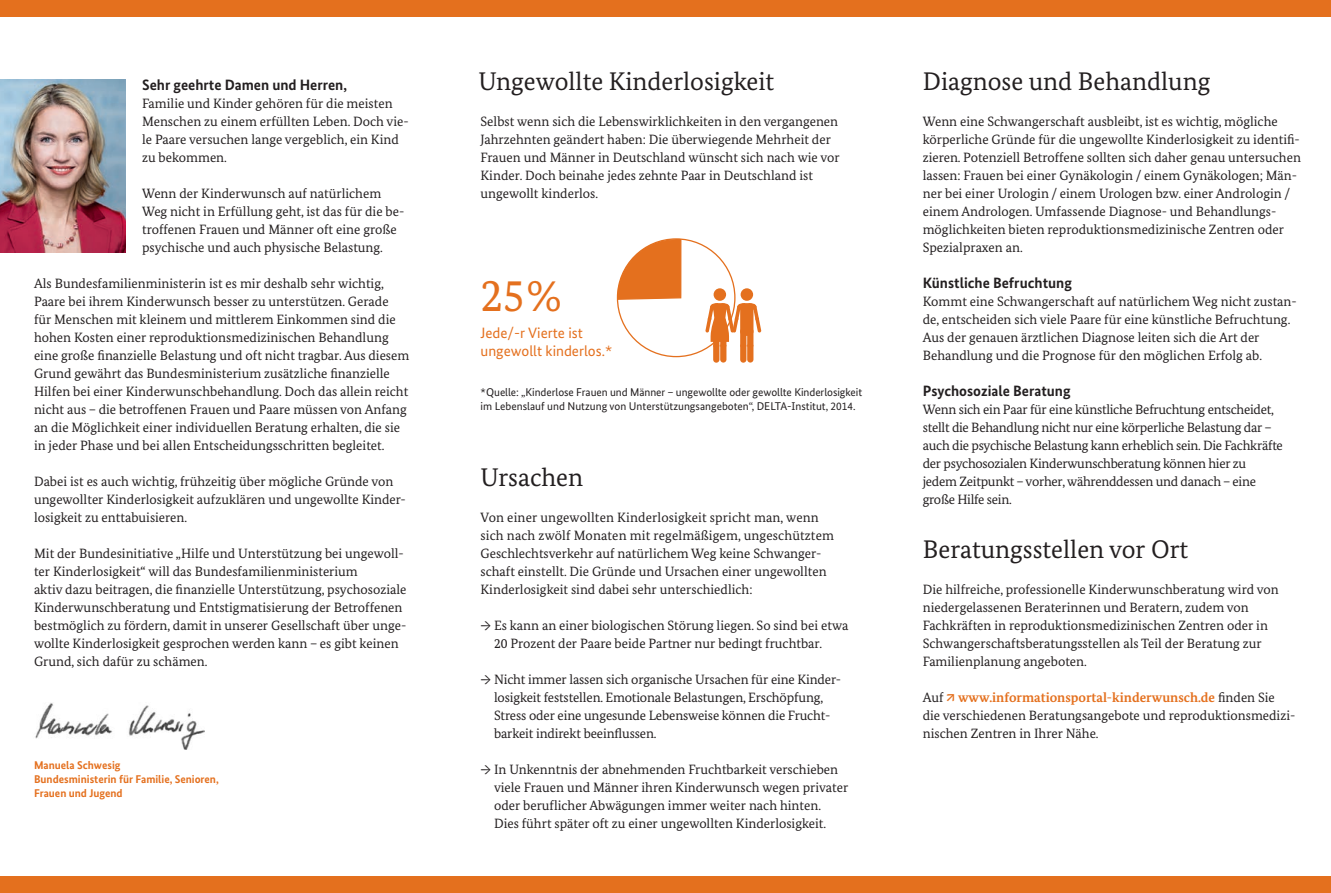
<style>
.page{position:relative;width:1331px;height:893px;background:#fff}
.page>*{position:absolute;margin:0;border:0;box-sizing:border-box;transform-origin:0 0}
.t1{font:45.6px "Bundes Serif";color:#e4701e}
.t2{font:25.5px "Bundes Serif";color:#231f20}
.t3{font:700 15px "Bundes Sans";color:#231f20}
.t4{font:15px/18px "Bundes Sans";color:#e4701e}
.t5{font:13.5px/18px "Bundes Serif";color:#231f20}
.t6{font:13.5px/18px "Bundes Serif";letter-spacing:-.02em;color:#231f20}
.t7{font:11.25px/14.2px "Bundes Sans";letter-spacing:-.005em;color:#231f20}
.t8{font:700 11.25px/14.2px "Bundes Sans";color:#e4701e}
.s1{font-weight:700;color:#e4701e}
</style>
<div class="page">
<div style="left:0;top:0;width:1331px;height:17px;background:#e4701e"></div>
<div style="left:0;top:876px;width:1331px;height:17px;background:#e4701e"></div>
<img style="left:0;top:80px;width:125px;height:172px">
<img style="left:35px;top:703px;width:169px;height:46px">
<div style="left:720px;top:328px;width:6px;height:20px;background:#e4701e;border-radius:3px"></div>
<div style="left:720px;top:343px;width:6px;height:20px;background:#e4701e;border-radius:3px"></div>
<div style="left:713px;top:328px;width:6px;height:20px;background:#e4701e;border-radius:3px"></div>
<div style="left:713px;top:343px;width:6px;height:20px;background:#e4701e;border-radius:3px"></div>
<div style="left:714px;top:288px;width:12px;height:13px;background:#e4701e;border-radius:50%"></div>
<div style="left:741px;top:288px;width:12px;height:13px;background:#e4701e;border-radius:50%"></div>
<div style="left:747px;top:328px;width:6px;height:20px;background:#e4701e;border-radius:3px"></div>
<div style="left:747px;top:343px;width:6px;height:20px;background:#e4701e;border-radius:3px"></div>
<div style="left:740px;top:328px;width:6px;height:20px;background:#e4701e;border-radius:3px"></div>
<div style="left:740px;top:343px;width:6px;height:20px;background:#e4701e;border-radius:3px"></div>
<svg style="left:705px;top:303px;width:56px;height:39px"></svg>
<svg style="left:617px;top:238px;width:65px;height:63px"></svg>
<p class="t3" style="left:142px;top:76px;width:206px">Sehr geehrte Damen und Herren,</p>
<p class="t5" style="left:142px;top:94px;width:268px">Familie und Kinder gehören für die meisten Menschen zu einem erfüllten Leben. Doch vie&shy;le Paare versuchen lange vergeblich, ein Kind zu bekommen.</p>
<p class="t5" style="left:142px;top:184px;width:264px">Wenn der Kinderwunsch auf natürlichem Weg nicht in Erfüllung geht, ist das für die be&shy;troffenen Frauen und Männer oft eine große psychische und auch physische Belastung.</p>
<p class="t5" style="left:34px;top:274px;width:377px">Als Bundesfamilienministerin ist es mir deshalb sehr wichtig, Paare bei ihrem Kinderwunsch besser zu unterstützen. Gerade für Menschen mit kleinem und mittlerem Einkommen sind die hohen Kosten einer reproduktionsmedizinischen Behandlung eine große finanzielle Belastung und oft nicht tragbar. Aus diesem Grund gewährt das Bundesministerium zusätzliche finanzielle Hilfen bei einer Kinderwunschbehandlung. Doch das allein reicht nicht aus – die betroffenen Frauen und Paare müssen von Anfang an die Möglichkeit einer individuellen Beratung erhalten, die sie in jeder Phase und bei allen Entscheidungsschritten begleitet.</p>
<p class="t5" style="left:34px;top:472px;width:373px">Dabei ist es auch wichtig, frühzeitig über mögliche Gründe von ungewollter Kinderlosigkeit aufzuklären und ungewollte Kinder&shy;losigkeit zu enttabuisieren.</p>
<p class="t5" style="left:34px;top:544px;width:374px">Mit der Bundesinitiative „Hilfe und Unterstützung bei ungewoll&shy;ter Kinderlosigkeit“ will das Bundesfamilienministerium<br>aktiv dazu beitragen, die finanzielle Unterstützung, psychosoziale Kinderwunschberatung und Entstigmatisierung der Betroffenen bestmöglich zu fördern, damit in unserer Gesellschaft über unge&shy;wollte Kinderlosigkeit gesprochen werden kann – es gibt keinen Grund, sich dafür zu schämen.</p>
<p class="t8" style="left:34px;top:758px;width:186px">Manuela Schwesig<br>Bundesministerin für Familie, Senioren,<br>Frauen und Jugend</p>
<h2 class="t2" style="left:478px;top:66px;width:297px">Ungewollte Kinderlosigkeit</h2>
<h2 class="t2" style="left:923px;top:66px;width:289px">Diagnose und Behandlung</h2>
<p class="t5" style="left:923px;top:112px;width:380px">Wenn eine Schwangerschaft ausbleibt, ist es wichtig, mögliche körperliche Gründe für die ungewollte Kinderlosigkeit zu identifi&shy;zieren. Potenziell Betroffene sollten sich daher genau untersuchen lassen: Frauen bei einer Gynäkologin / einem Gynäkologen; Män&shy;ner bei einer Urologin / einem Urologen bzw. einer Andrologin / einem Andrologen. Umfassende Diagnose- und Behandlungs&shy;möglichkeiten bieten reproduktionsmedizinische Zentren oder Spezialpraxen an.</p>
<p class="t3" style="left:923px;top:274px;width:151px">Künstliche Befruchtung</p>
<p class="t5" style="left:923px;top:292px;width:376px">Kommt eine Schwangerschaft auf natürlichem Weg nicht zustan&shy;de, entscheiden sich viele Paare für eine künstliche Befruchtung.<br>Aus der genauen ärztlichen Diagnose leiten sich die Art der Behandlung und die Prognose für den möglichen Erfolg ab.</p>
<p class="t3" style="left:923px;top:382px;width:149px">Psychosoziale Beratung</p>
<p class="t6" style="left:923px;top:400px;width:362px">Wenn sich ein Paar für eine künstliche Befruchtung entscheidet, stellt die Behandlung nicht nur eine körperliche Belastung dar – auch die psychische Belastung kann erheblich sein. Die Fachkräfte der psychosozialen Kinderwunschberatung können hier zu jedem Zeitpunkt – vorher, währenddessen und danach – eine große Hilfe sein.</p>
<h2 class="t2" style="left:923px;top:534px;width:267px">Beratungsstellen vor Ort</h2>
<p class="t5" style="left:923px;top:580px;width:357px">Die hilfreiche, professionelle Kinderwunschberatung wird von niedergelassenen Beraterinnen und Beratern, zudem von Fachkräften in reproduktionsmedizinischen Zentren oder in Schwangerschaftsberatungsstellen als Teil der Beratung zur Familienplanung angeboten.</p>
<p class="t5" style="left:923px;top:688px;width:374px">Auf <span class="s1">↗ www.informationsportal-kinderwunsch.de</span> finden Sie die verschiedenen Beratungsangebote und reproduktionsmedizi&shy;nischen Zentren in Ihrer Nähe.</p>
<p class="t5" style="left:480px;top:112px;width:361px">Selbst wenn sich die Lebenswirklichkeiten in den vergangenen Jahrzehnten geändert haben: Die überwiegende Mehrheit der Frauen und Männer in Deutschland wünscht sich nach wie vor Kinder. Doch beinahe jedes zehnte Paar in Deutschland ist ungewollt kinderlos.</p>
<h1 class="t1" style="left:480px;top:267px;width:82px">25 %</h1>
<p class="t4" style="left:480px;top:324px;width:133px">Jede/-r Vierte ist ungewollt kinderlos.*</p>
<p class="t7" style="left:480px;top:385px;width:383px">*Quelle: „Kinderlose Frauen und Männer – ungewollte oder gewollte Kinderlosigkeit im Lebenslauf und Nutzung von Unterstützungsangeboten“, DELTA-Institut, 2014.</p>
<h2 class="t2" style="left:480px;top:462px;width:104px">Ursachen</h2>
<p class="t5" style="left:480px;top:508px;width:355px">Von einer ungewollten Kinderlosigkeit spricht man, wenn sich nach zwölf Monaten mit regelmäßigem, ungeschütztem Geschlechtsverkehr auf natürlichem Weg keine Schwanger&shy;schaft einstellt. Die Gründe und Ursachen einer ungewollten Kinderlosigkeit sind dabei sehr unterschiedlich:</p>
<p class="t5" style="left:494px;top:616px;width:356px;text-indent:-14px">→ Es kann an einer biologischen Störung liegen. So sind bei etwa<br>20 Prozent der Paare beide Partner nur bedingt fruchtbar.</p>
<p class="t5" style="left:494px;top:670px;width:348px;text-indent:-14px">→ Nicht immer lassen sich organische Ursachen für eine Kinder&shy;losigkeit feststellen. Emotionale Belastungen, Erschöpfung, Stress oder eine ungesunde Lebensweise können die Frucht&shy;barkeit indirekt beeinflussen.</p>
<p class="t5" style="left:494px;top:760px;width:356px;text-indent:-14px">→ In Unkenntnis der abnehmenden Fruchtbarkeit verschieben viele Frauen und Männer ihren Kinderwunsch wegen privater oder beruflicher Abwägungen immer weiter nach hinten.<br>Dies führt später oft zu einer ungewollten Kinderlosigkeit.</p>
</div>
